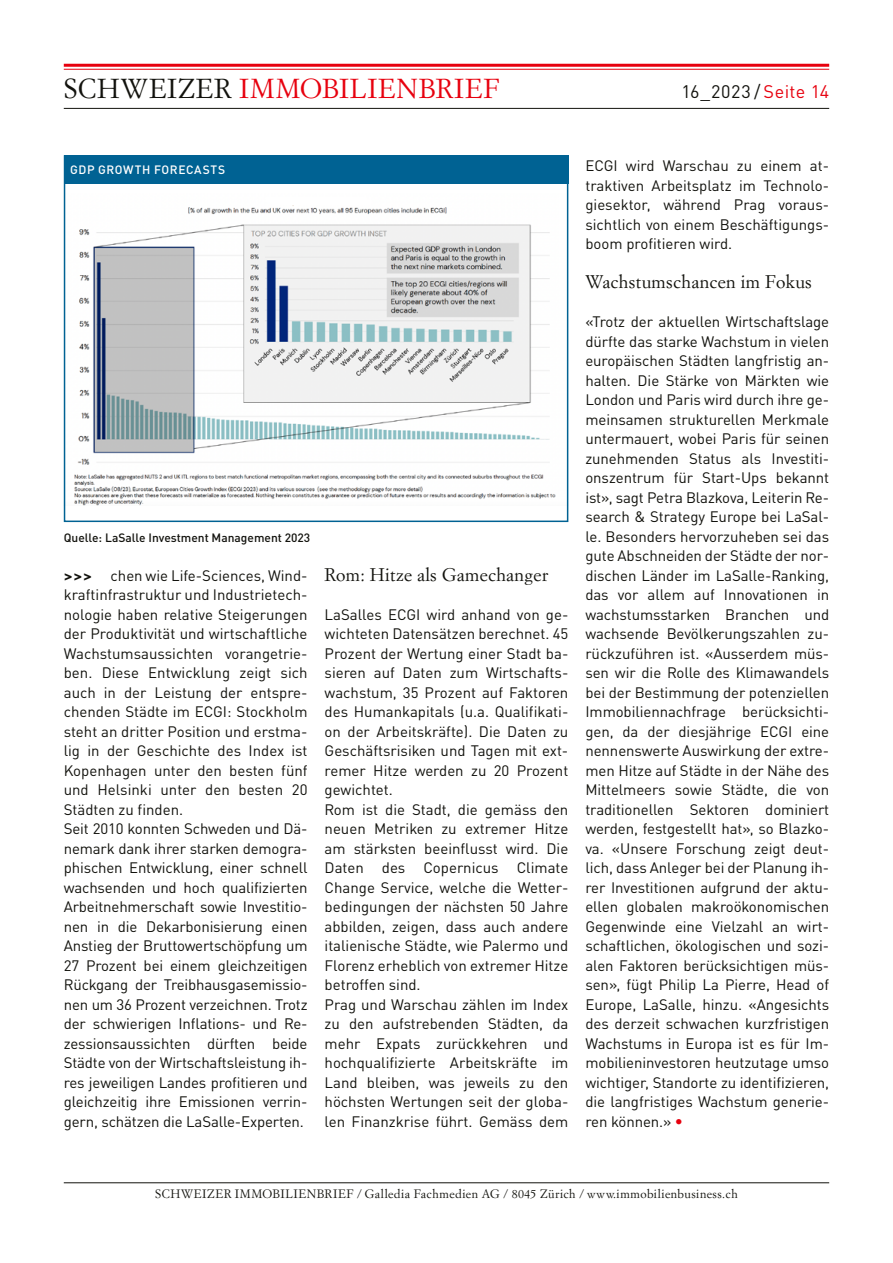
<style>
.page{position:relative;width:893px;height:1263px;background:#fff}
.page>*{position:absolute;margin:0;border:0;box-sizing:border-box;transform-origin:0 0}
.t1{font:27px "Simoncini Garamond Std";letter-spacing:.03em;color:#e7000e}
.t2{font:18px "Simoncini Garamond Std";letter-spacing:.015em;color:#12120d}
.t3{font:18px "DIN Pro";letter-spacing:.025em;color:#12120d}
.t4{font:15px/19.5px "DIN Pro";color:#12120d}
.t5{font:700 13.5px "Avenir Next LT Pro";color:#12120d}
.t6{font:12px "Simoncini Garamond Std";letter-spacing:.045em;color:#12120d}
.t7{font:500 12px "DIN Pro";color:#12120d}
.t8{font:500 12px "DIN Pro";letter-spacing:.05em;color:#fff}
.s1{color:#12120d}
.s2{color:#e7000e}
.s3{font-family:"Avenir Next LT Pro";font-weight:700;color:#e7000e}
</style>
<div class="page">
<hr style="left:64px;top:1182px;width:765px;height:1px;background:#12120d">
<hr style="left:64px;top:64px;width:765px;height:3px;background:#e7000e">
<hr style="left:64px;top:69px;width:765px;height:1px;background:#e7000e">
<hr style="left:64px;top:108px;width:765px;height:1px;background:#12120d">
<img style="left:74px;top:205px;width:482px;height:300px">
<div style="left:64px;top:155px;width:504px;height:28px;background:#006293"></div>
<h1 class="t1" style="left:64px;top:72px;width:437px"><span class="s1">SCHWEIZER</span> IMMOBILIENBRIEF</h1>
<p class="t3" style="left:681px;top:78px;width:149px">16_2023 / <span class="s2">Seite 14</span></p>
<p class="t8" style="left:70px;top:160px;width:156px">GDP GROWTH FORECASTS</p>
<p class="t7" style="left:64px;top:527px;width:248px">Quelle: LaSalle Investment Management 2023</p>
<p class="t4" style="left:64px;top:564px;width:245px;text-indent:47px">chen wie Life-Sciences, Wind&shy;kraftinfrastruktur und Industrietech&shy;nologie haben relative Steigerungen der Produktivität und wirtschaftliche Wachstumsaussichten vorangetrie&shy;ben. Diese Entwicklung zeigt sich auch in der Leistung der entspre&shy;chenden Städte im ECGI: Stockholm steht an dritter Position und erstma&shy;lig in der Geschichte des Index ist Kopenhagen unter den besten fünf und Helsinki unter den besten 20<br>Städten zu finden.<br>Seit 2010 konnten Schweden und Dä&shy;nemark dank ihrer starken demogra&shy;phischen Entwicklung, einer schnell wachsenden und hoch qualifizierten Arbeitnehmerschaft sowie Investitio&shy;nen in die Dekarbonisierung einen Anstieg der Bruttowertschöpfung um 27 Prozent bei einem gleichzeitigen Rückgang der Treibhausgasemissio&shy;nen um 36 Prozent verzeichnen. Trotz der schwierigen Inflations- und Re&shy;zessionsaussichten dürften beide Städte von der Wirtschaftsleistung ih&shy;res jeweiligen Landes profitieren und gleichzeitig ihre Emissionen verrin&shy;gern, schätzen die LaSalle-Experten.</p>
<p class="t2" style="left:325px;top:563px;width:225px">Rom: Hitze als Gamechanger</p>
<p class="t5" style="left:64px;top:567px;width:30px">&gt;&gt;&gt;</p>
<p class="t4" style="left:325px;top:603px;width:245px">LaSalles ECGI wird anhand von ge&shy;wichteten Datensätzen berechnet. 45<br>Prozent der Wertung einer Stadt ba&shy;sieren auf Daten zum Wirtschafts&shy;wachstum, 35 Prozent auf Faktoren des Humankapitals (u.a. Qualifikati&shy;on der Arbeitskräfte). Die Daten zu<br>Geschäftsrisiken und Tagen mit ext&shy;remer Hitze werden zu 20 Prozent gewichtet.<br>Rom ist die Stadt, die gemäss den neuen Metriken zu extremer Hitze am stärksten beeinflusst wird. Die<br>Daten des Copernicus Climate<br>Change Service, welche die Wetter&shy;bedingungen der nächsten 50 Jahre abbilden, zeigen, dass auch andere italienische Städte, wie Palermo und<br>Florenz erheblich von extremer Hitze betroffen sind.<br>Prag und Warschau zählen im Index zu den aufstrebenden Städten, da mehr Expats zurückkehren und hochqualifizierte Arbeitskräfte im<br>Land bleiben, was jeweils zu den höchsten Wertungen seit der globa&shy;len Finanzkrise führt. Gemäss dem</p>
<p class="t4" style="left:585px;top:154px;width:245px;text-align:justify">ECGI wird Warschau zu einem at&shy;traktiven Arbeitsplatz im Technolo&shy;giesektor, während Prag voraus&shy;sichtlich von einem Beschäftigungs&shy;boom profitieren wird.</p>
<p class="t2" style="left:585px;top:271px;width:228px">Wachstumschancen im Fokus</p>
<p class="t4" style="left:585px;top:310px;width:245px;text-align:justify">«Trotz der aktuellen Wirtschaftslage dürfte das starke Wachstum in vielen europäischen Städten langfristig an&shy;halten. Die Stärke von Märkten wie London und Paris wird durch ihre ge&shy;meinsamen strukturellen Merkmale untermauert, wobei Paris für seinen zunehmenden Status als Investiti&shy;onszentrum für Start-Ups bekannt ist», sagt Petra Blazkova, Leiterin Re&shy;search &amp; Strategy Europe bei LaSal&shy;le. Besonders hervorzuheben sei das gute Abschneiden der Städte der nor&shy;dischen Länder im LaSalle-Ranking, das vor allem auf Innovationen in wachstumsstarken Branchen und wachsende Bevölkerungszahlen zu&shy;rückzuführen ist. «Ausserdem müs&shy;sen wir die Rolle des Klimawandels bei der Bestimmung der potenziellen Immobiliennachfrage berücksichti&shy;gen, da der diesjährige ECGI eine nennenswerte Auswirkung der extre&shy;men Hitze auf Städte in der Nähe des Mittelmeers sowie Städte, die von traditionellen Sektoren dominiert werden, festgestellt hat», so Blazko&shy;va. «Unsere Forschung zeigt deut&shy;lich, dass Anleger bei der Planung ih&shy;rer Investitionen aufgrund der aktu&shy;ellen globalen makroökonomischen Gegenwinde eine Vielzahl an wirt&shy;schaftlichen, ökologischen und sozi&shy;alen Faktoren berücksichtigen müs&shy;sen», fügt Philip La Pierre, Head of Europe, LaSalle, hinzu. «Angesichts des derzeit schwachen kurzfristigen Wachstums in Europa ist es für Im&shy;mobilieninvestoren heutzutage umso wichtiger, Standorte zu identifizieren, die langfristiges Wachstum generie&shy;ren können.» <span class="s3">•</span></p>
<p class="t6" style="left:155px;top:1186px;width:584px">SCHWEIZER IMMOBILIENBRIEF / Galledia Fachmedien AG / 8045 Zürich / www.immobilienbusiness.ch</p>
</div>
